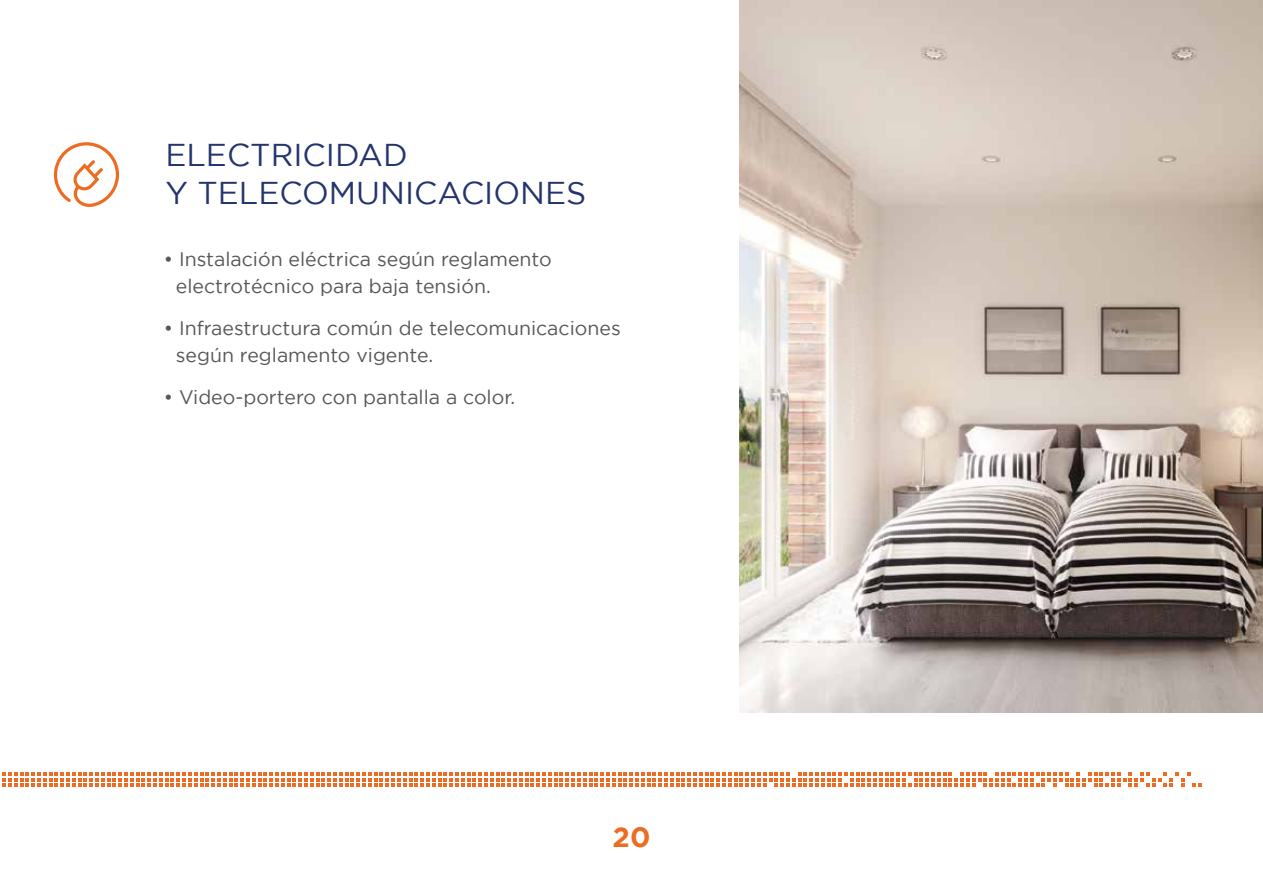
<style>
.page{position:relative;width:1263px;height:893px;background:#fff}
.page>*{position:absolute;margin:0;border:0;box-sizing:border-box;transform-origin:0 0}
.t1{font:31.5px/37.8px "Gotham";color:#24346c}
.t2{font:700 27.9px "Gotham";color:#ed6c24}
.t3{font:19.5px/27px "Gotham";color:#575756}
</style>
<div class="page">
<img style="left:740px;top:0;width:523px;height:712px">
<svg style="left:2px;top:772px;width:1200px;height:15px"></svg>
<svg style="left:54px;top:142px;width:65px;height:65px"></svg>
<h1 class="t1" style="left:165px;top:136px;width:423px">ELECTRICIDAD<br>Y TELECOMUNICACIONES</h1>
<p class="t3" style="left:176px;top:245px;width:377px;text-indent:-12px">• Instalación eléctrica según reglamento electrotécnico para baja tensión.</p>
<p class="t3" style="left:176px;top:314px;width:446px;text-indent:-12px">• Infraestructura común de telecomunicaciones según reglamento vigente.</p>
<p class="t3" style="left:164px;top:383px;width:353px">• Video-portero con pantalla a color.</p>
<h2 class="t2" style="left:613px;top:821px;width:39px">20</h2>
</div>
